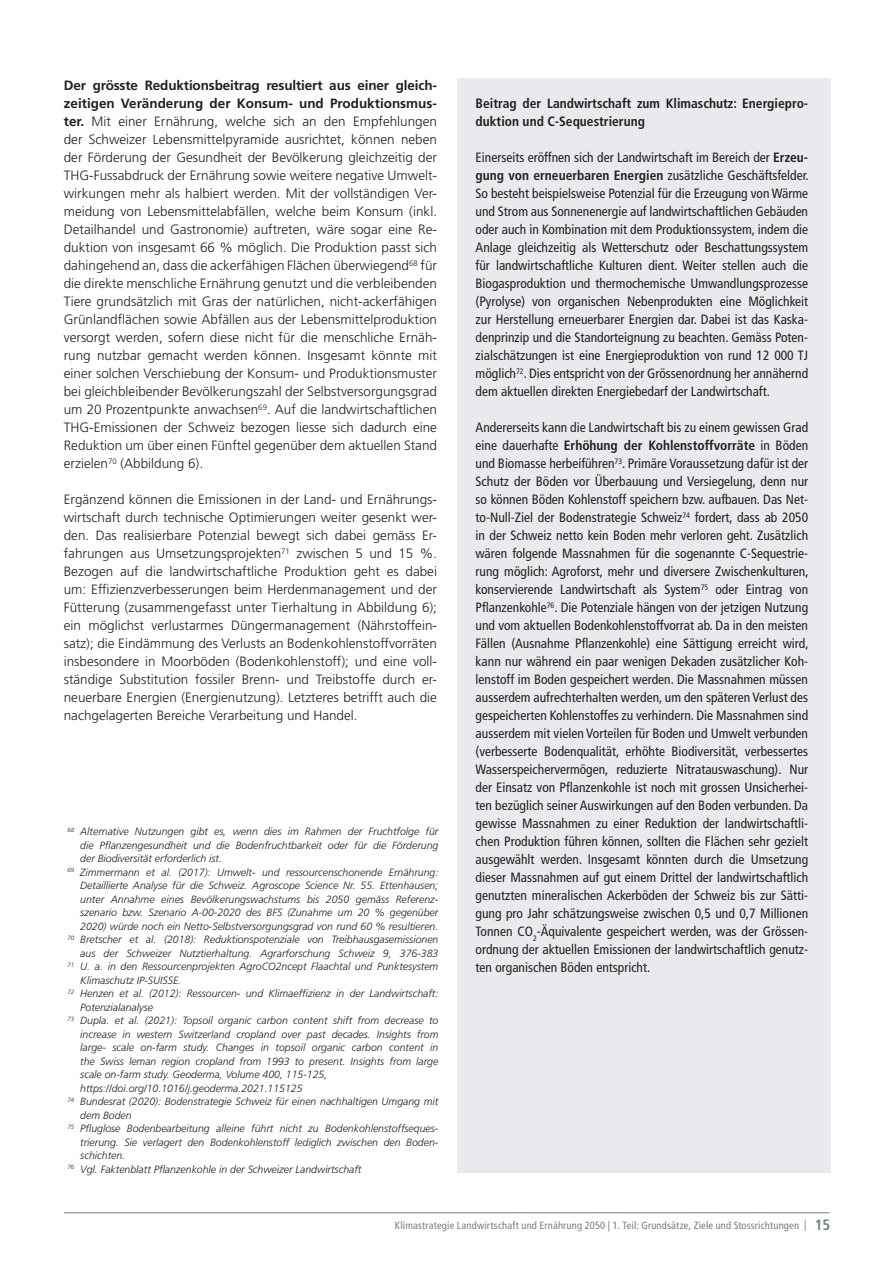
<style>
.page{position:relative;width:893px;height:1263px;background:#fff}
.page>*{position:absolute;margin:0;border:0;box-sizing:border-box;transform-origin:0 0}
.t1{font:condensed 13.5px/18px "Frutiger LT Std";color:#231f20;text-align:justify}
.t2{font:300 13.5px/18px "Frutiger LT Std";color:#231f20;text-align:justify}
.t3{font:700 condensed 13.5px/18px "Frutiger LT Std";color:#231f20}
.t4{font:700 13.5px "Frutiger LT Std";letter-spacing:-.01em;color:#231f20}
.Absatzformat_1{font:italic 300 10.5px "Frutiger LT Std";color:#231f20}
.t5{font:condensed 10.5px "Frutiger LT Std";letter-spacing:.015em;color:#777d87}
.s1{font-weight:700}
.s2{color:#7c7e81}
.s3{font-weight:700;font-size:15px}
</style>
<div class="page">
<hr style="left:64px;top:1212px;width:765px;height:1px;background:#777d87">
<div style="left:457px;top:78px;width:373px;height:1094px;background:#e9eaed"></div>
<p class="t4" style="left:64px;top:77px;width:375px">Der grösste Reduktionsbeitrag resultiert aus einer gleich-</p>
<p class="t2" style="left:64px;top:95px;width:375px"><span class="s1">zeitigen Veränderung der Konsum- und Produktionsmus&shy;ter.</span> Mit einer Ernährung, welche sich an den Empfehlungen der Schweizer Lebensmittelpyramide ausrichtet, können neben der Förderung der Gesundheit der Bevölkerung gleichzeitig der THG-Fussabdruck der Ernährung sowie weitere negative Umwelt&shy;wirkungen mehr als halbiert werden. Mit der vollständigen Ver&shy;meidung von Lebensmittelabfällen, welche beim Konsum (inkl.<br>Detailhandel und Gastronomie) auftreten, wäre sogar eine Re&shy;duktion von insgesamt 66 % möglich. Die Produktion passt sich dahingehend an, dass die ackerfähigen Flächen überwiegend<sup>68</sup> für die direkte menschliche Ernährung genutzt und die verbleibenden Tiere grundsätzlich mit Gras der natürlichen, nicht-ackerfähigen Grünlandflächen sowie Abfällen aus der Lebensmittelproduktion versorgt werden, sofern diese nicht für die menschliche Ernäh&shy;rung nutzbar gemacht werden können. Insgesamt könnte mit einer solchen Verschiebung der Konsum- und Produktionsmuster bei gleichbleibender Bevölkerungszahl der Selbstversorgungsgrad um 20 Prozentpunkte anwachsen<sup>69</sup>. Auf die landwirtschaftlichen THG-Emissionen der Schweiz bezogen liesse sich dadurch eine Reduktion um über einen Fünftel gegenüber dem aktuellen Stand erzielen<sup>70</sup> (Abbildung 6).</p>
<p class="t2" style="left:64px;top:491px;width:375px">Ergänzend können die Emissionen in der Land- und Ernährungs&shy;wirtschaft durch technische Optimierungen weiter gesenkt wer&shy;den. Das realisierbare Potenzial bewegt sich dabei gemäss Er&shy;fahrungen aus Umsetzungsprojekten<sup>71</sup> zwischen 5 und 15 %.<br>Bezogen auf die landwirtschaftliche Produktion geht es dabei um: Effizienzverbesserungen beim Herdenmanagement und der Fütterung (zusammengefasst unter Tierhaltung in Abbildung 6); ein möglichst verlustarmes Düngermanagement (Nährstoffein&shy;satz); die Eindämmung des Verlusts an Bodenkohlenstoffvorräten insbesondere in Moorböden (Bodenkohlenstoff); und eine voll&shy;ständige Substitution fossiler Brenn- und Treibstoffe durch er&shy;neuerbare Energien (Energienutzung). Letzteres betrifft auch die nachgelagerten Bereiche Verarbeitung und Handel.</p>
<p class="Absatzformat_1" style="left:67px;top:825px;width:372px"><sup>68</sup> Alternative Nutzungen gibt es, wenn dies im Rahmen der Fruchtfolge für</p>
<p class="Absatzformat_1" style="left:80px;top:839px;width:360px">die Pflanzengesundheit und die Bodenfruchtbarkeit oder für die Förderung</p>
<p class="Absatzformat_1" style="left:80px;top:852px;width:143px">der Biodiversität erforderlich ist.</p>
<p class="Absatzformat_1" style="left:67px;top:866px;width:372px"><sup>69</sup> Zimmermann et al. (2017): Umwelt- und ressourcenschonende Ernährung:</p>
<p class="Absatzformat_1" style="left:80px;top:879px;width:360px">Detaillierte Analyse für die Schweiz. Agroscope Science Nr. 55. Ettenhausen;</p>
<p class="Absatzformat_1" style="left:80px;top:893px;width:360px">unter Annahme eines Bevölkerungswachstums bis 2050 gemäss Referenz-</p>
<p class="Absatzformat_1" style="left:80px;top:906px;width:360px">szenario bzw. Szenario A-00-2020 des BFS (Zunahme um 20 % gegenüber</p>
<p class="Absatzformat_1" style="left:80px;top:920px;width:360px">2020) würde noch ein Netto-Selbstversorgungsgrad von rund 60 % resultieren.</p>
<p class="Absatzformat_1" style="left:67px;top:933px;width:372px"><sup>70</sup> Bretscher et al. (2018): Reduktionspotenziale von Treibhausgasemissionen</p>
<p class="Absatzformat_1" style="left:80px;top:947px;width:360px">aus der Schweizer Nutztierhaltung. Agrarforschung Schweiz 9, 376-383</p>
<p class="Absatzformat_1" style="left:67px;top:960px;width:372px"><sup>71</sup> U. a. in den Ressourcenprojekten AgroCO2ncept Flaachtal und Punktesystem</p>
<p class="Absatzformat_1" style="left:80px;top:974px;width:102px">Klimaschutz IP-SUISSE.</p>
<p class="Absatzformat_1" style="left:67px;top:987px;width:372px"><sup>72</sup> Henzen et al. (2012): Ressourcen- und Klimaeffizienz in der Landwirtschaft:</p>
<p class="Absatzformat_1" style="left:80px;top:1001px;width:74px">Potenzialanalyse</p>
<p class="Absatzformat_1" style="left:67px;top:1014px;width:372px"><sup>73</sup> Dupla. et al. (2021): Topsoil organic carbon content shift from decrease to</p>
<p class="Absatzformat_1" style="left:80px;top:1028px;width:360px">increase in western Switzerland cropland over past decades. Insights from</p>
<p class="Absatzformat_1" style="left:80px;top:1041px;width:360px">large- scale on-farm study. Changes in topsoil organic carbon content in</p>
<p class="Absatzformat_1" style="left:80px;top:1055px;width:360px">the Swiss leman region cropland from 1993 to present. Insights from large</p>
<p class="Absatzformat_1" style="left:80px;top:1068px;width:249px">scale on-farm study. Geoderma, Volume 400, 115-125,</p>
<p class="Absatzformat_1" style="left:80px;top:1082px;width:224px">https://doi.org/10.1016/j.geoderma.2021.115125</p>
<p class="Absatzformat_1" style="left:67px;top:1095px;width:372px"><sup>74</sup> Bundesrat (2020): Bodenstrategie Schweiz für einen nachhaltigen Umgang mit</p>
<p class="Absatzformat_1" style="left:80px;top:1109px;width:53px">dem Boden</p>
<p class="Absatzformat_1" style="left:67px;top:1122px;width:372px"><sup>75</sup> Pfluglose Bodenbearbeitung alleine führt nicht zu Bodenkohlenstoffseques-</p>
<p class="Absatzformat_1" style="left:80px;top:1136px;width:360px">trierung. Sie verlagert den Bodenkohlenstoff lediglich zwischen den Boden-</p>
<p class="Absatzformat_1" style="left:80px;top:1149px;width:46px">schichten.</p>
<p class="Absatzformat_1" style="left:67px;top:1163px;width:295px"><sup>76</sup> Vgl. Faktenblatt Pflanzenkohle in der Schweizer Landwirtschaft</p>
<p class="t3" style="left:476px;top:94px;width:334px">Beitrag der Landwirtschaft zum Klimaschutz: Energiepro&shy;duktion und C-Sequestrierung</p>
<p class="t1" style="left:476px;top:148px;width:335px">Einerseits eröffnen sich der Landwirtschaft im Bereich der <span class="s1">Erzeu&shy;gung von erneuerbaren Energien</span> zusätzliche Geschäftsfelder.<br>So besteht beispielsweise Potenzial für die Erzeugung von Wärme und Strom aus Sonnenenergie auf landwirtschaftlichen Gebäuden oder auch in Kombination mit dem Produktionssystem, indem die Anlage gleichzeitig als Wetterschutz oder Beschattungssystem für landwirtschaftliche Kulturen dient. Weiter stellen auch die Biogasproduktion und thermochemische Umwandlungsprozesse (Pyrolyse) von organischen Nebenprodukten eine Möglichkeit zur Herstellung erneuerbarer Energien dar. Dabei ist das Kaska&shy;denprinzip und die Standorteignung zu beachten. Gemäss Poten&shy;zialschätzungen ist eine Energieproduktion von rund 12 000 TJ möglich<sup>72</sup>. Dies entspricht von der Grössenordnung her annähernd dem aktuellen direkten Energiebedarf der Landwirtschaft.</p>
<p class="t1" style="left:476px;top:418px;width:335px">Andererseits kann die Landwirtschaft bis zu einem gewissen Grad eine dauerhafte <span class="s1">Erhöhung der Kohlenstoffvorräte</span> in Böden und Biomasse herbeiführen<sup>73</sup>. Primäre Voraussetzung dafür ist der Schutz der Böden vor Überbauung und Versiegelung, denn nur so können Böden Kohlenstoff speichern bzw. aufbauen. Das Net&shy;to-Null-Ziel der Bodenstrategie Schweiz<sup>74</sup> fordert, dass ab 2050 in der Schweiz netto kein Boden mehr verloren geht. Zusätzlich wären folgende Massnahmen für die sogenannte C-Sequestrie&shy;rung möglich: Agroforst, mehr und diversere Zwischenkulturen, konservierende Landwirtschaft als System<sup>75</sup> oder Eintrag von Pflanzenkohle<sup>76</sup>. Die Potenziale hängen von der jetzigen Nutzung und vom aktuellen Bodenkohlenstoffvorrat ab. Da in den meisten Fällen (Ausnahme Pflanzenkohle) eine Sättigung erreicht wird, kann nur während ein paar wenigen Dekaden zusätzlicher Koh&shy;lenstoff im Boden gespeichert werden. Die Massnahmen müssen ausserdem aufrechterhalten werden, um den späteren Verlust des gespeicherten Kohlenstoffes zu verhindern. Die Massnahmen sind ausserdem mit vielen Vorteilen für Boden und Umwelt verbunden (verbesserte Bodenqualität, erhöhte Biodiversität, verbessertes Wasserspeichervermögen, reduzierte Nitratauswaschung). Nur der Einsatz von Pflanzenkohle ist noch mit grossen Unsicherhei&shy;ten bezüglich seiner Auswirkungen auf den Boden verbunden. Da gewisse Massnahmen zu einer Reduktion der landwirtschaftli&shy;chen Produktion führen können, sollten die Flächen sehr gezielt ausgewählt werden. Insgesamt könnten durch die Umsetzung dieser Massnahmen auf gut einem Drittel der landwirtschaftlich genutzten mineralischen Ackerböden der Schweiz bis zur Sätti&shy;gung pro Jahr schätzungsweise zwischen 0,5 und 0,7 Millionen Tonnen CO<sub>2</sub>-Äquivalente gespeichert werden, was der Grössen&shy;ordnung der aktuellen Emissionen der landwirtschaftlich genutz&shy;ten organischen Böden entspricht.</p>
<p class="t5" style="left:395px;top:1219px;width:437px">Klimastrategie Landwirtschaft und Ernährung 2050 | 1. Teil: Grundsätze, Ziele und Stossrichtungen <span class="s2">|</span> <span class="s3">15</span></p>
</div>
